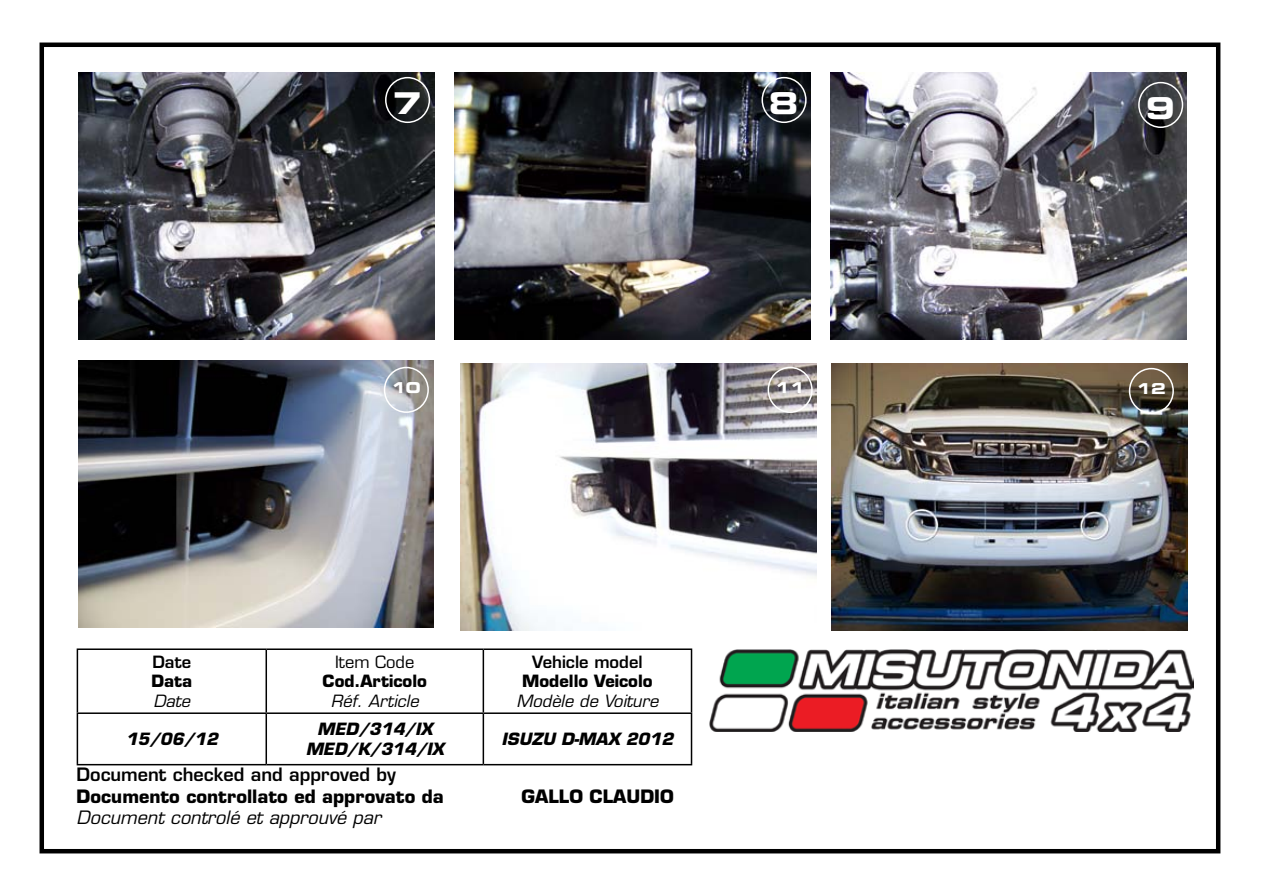
<style>
.page{position:relative;width:1263px;height:893px;background:#fff}
.page>*{position:absolute;margin:0;border:0;box-sizing:border-box;transform-origin:0 0}
.t1{font:30px "Eurostile LT Std Bold Ex 2";color:#fff}
.t2{font:700 18px "Eurostile LT Std";color:#000}
.t3{font:italic 18px "Eurostile LT Std";color:#000}
.t4{font:600 18px "Eurostile LT Std";color:#000}
.t5{font:italic 700 16.5px/19.8px "Eurostile LT Std";color:#000;text-align:center}
.t6{font:700 16.5px "Eurostile LT Std";color:#000}
.t7{font:italic 16.5px "Eurostile LT Std";color:#000}
.t8{font:600 16.5px "Eurostile LT Std";color:#000}
.t9{font:16.5px "Eurostile LT Std";color:#000}
.t10{font:15px "Eurostile LT Std Bold Ex 2";color:#fff}
</style>
<div class="page">
<div style="left:40px;top:43px;width:1180px;height:810px;border:4px solid #000"></div>
<img style="left:78px;top:73px;width:356px;height:266px">
<div style="left:385px;top:77px;width:45px;height:46px;border:2px solid #fff;border-radius:50%"></div>
<img style="left:455px;top:73px;width:356px;height:266px">
<div style="left:761px;top:77px;width:46px;height:46px;border:2px solid #fff;border-radius:50%"></div>
<img style="left:831px;top:73px;width:355px;height:266px">
<img style="left:78px;top:361px;width:356px;height:267px">
<div style="left:384px;top:367px;width:45px;height:46px;border:2px solid #fff;border-radius:50%"></div>
<div style="left:1138px;top:82px;width:45px;height:46px;border:2px solid #fff;border-radius:50%"></div>
<img style="left:460px;top:363px;width:356px;height:267px">
<div style="left:767px;top:367px;width:46px;height:46px;border:2px solid #fff;border-radius:50%"></div>
<img style="left:831px;top:364px;width:356px;height:266px">
<div style="left:1129px;top:368px;width:45px;height:46px;border:2px solid #fff;border-radius:50%"></div>
<img style="left:709px;top:649px;width:484px;height:82px">
<hr style="left:77px;top:648px;width:189px;height:2px;background:#000">
<hr style="left:77px;top:650px;width:1px;height:62px;background:#000">
<hr style="left:266px;top:648px;width:217px;height:2px;background:#000">
<hr style="left:265px;top:650px;width:2px;height:62px;background:#000">
<hr style="left:483px;top:648px;width:209px;height:2px;background:#000">
<hr style="left:483px;top:650px;width:1px;height:62px;background:#000">
<hr style="left:691px;top:650px;width:1px;height:62px;background:#000">
<hr style="left:77px;top:712px;width:189px;height:2px;background:#000">
<hr style="left:77px;top:714px;width:1px;height:50px;background:#000">
<hr style="left:266px;top:712px;width:217px;height:2px;background:#000">
<hr style="left:265px;top:714px;width:2px;height:50px;background:#000">
<hr style="left:483px;top:712px;width:209px;height:2px;background:#000">
<hr style="left:483px;top:714px;width:1px;height:50px;background:#000">
<hr style="left:691px;top:714px;width:1px;height:50px;background:#000">
<hr style="left:77px;top:764px;width:189px;height:1px;background:#000">
<hr style="left:266px;top:764px;width:217px;height:1px;background:#000">
<hr style="left:483px;top:764px;width:209px;height:1px;background:#000">
<h1 class="t1" style="left:392px;top:82px;width:31px">7</h1>
<h1 class="t1" style="left:769px;top:82px;width:31px">8</h1>
<h1 class="t1" style="left:1145px;top:87px;width:31px">9</h1>
<p class="t10" style="left:391px;top:377px;width:31px">10</p>
<p class="t10" style="left:775px;top:377px;width:31px">11</p>
<p class="t10" style="left:1136px;top:378px;width:31px">12</p>
<p class="t8" style="left:153px;top:651px;width:40px">Date</p>
<p class="t6" style="left:151px;top:671px;width:42px">Data</p>
<p class="t7" style="left:153px;top:691px;width:38px">Date</p>
<p class="t9" style="left:335px;top:652px;width:81px">Item Code</p>
<p class="t6" style="left:323px;top:671px;width:106px">Cod.Articolo</p>
<p class="t7" style="left:331px;top:691px;width:89px">Réf. Article</p>
<p class="t8" style="left:532px;top:651px;width:112px">Vehicle model</p>
<p class="t6" style="left:522px;top:671px;width:132px">Modello Veicolo</p>
<p class="t7" style="left:516px;top:691px;width:143px">Modèle de Voiture</p>
<p class="t5" style="left:126px;top:729px;width:94px">15/06/12</p>
<p class="t5" style="left:306px;top:719px;width:140px">MED/314/IX<br>MED/K/314/IX</p>
<p class="t5" style="left:502px;top:729px;width:173px">ISUZU D-MAX 2012</p>
<p class="t4" style="left:77px;top:763px;width:321px">Document checked and approved by</p>
<p class="t2" style="left:77px;top:785px;width:369px">Documento controllato ed approvato da</p>
<p class="t2" style="left:522px;top:785px;width:154px">GALLO CLAUDIO</p>
<p class="t3" style="left:77px;top:807px;width:306px">Document controlé et approuvé par</p>
</div>
